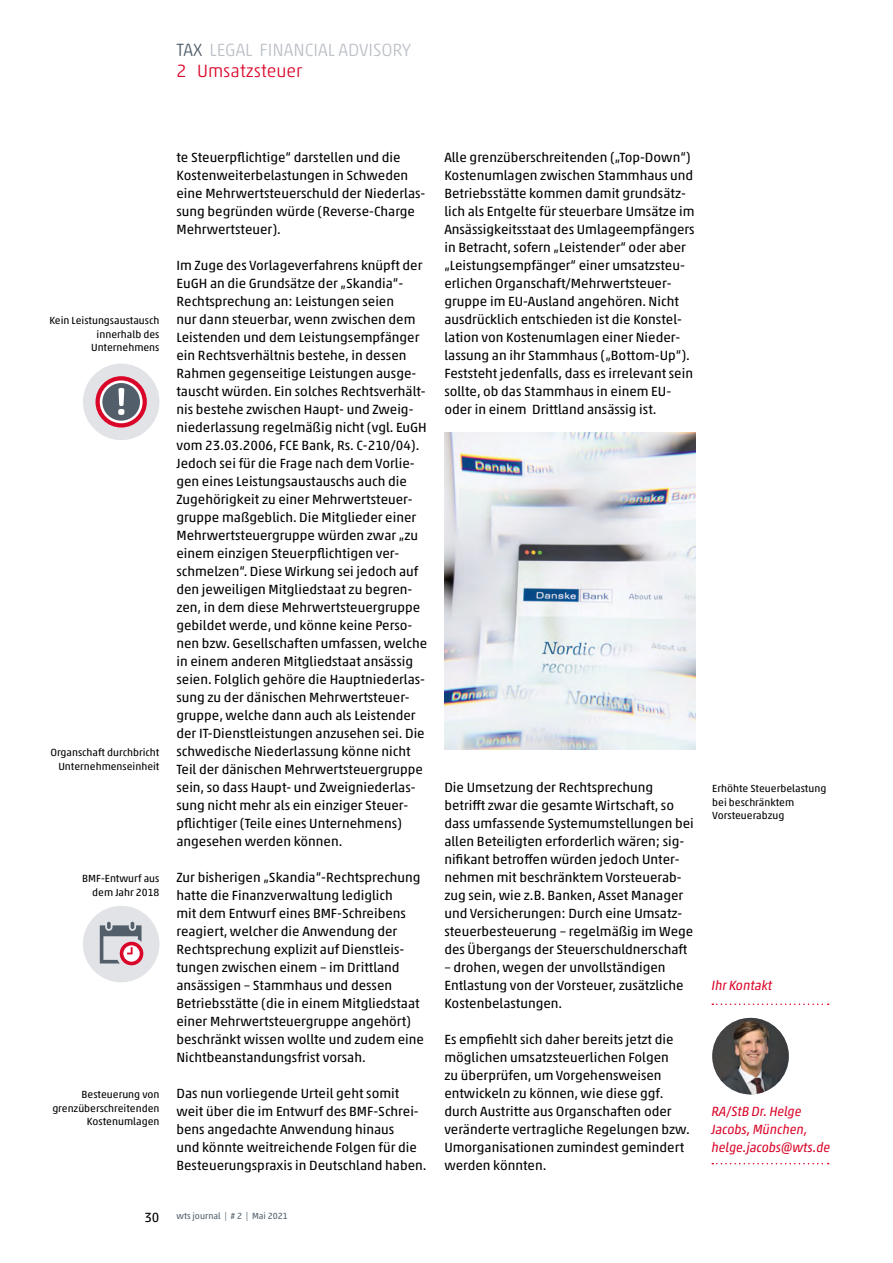
<style>
.page{position:relative;width:893px;height:1263px;background:#fff}
.page>*{position:absolute;margin:0;border:0;box-sizing:border-box;transform-origin:0 0}
.TAX_LEGAL_CONSULTING{font:300 18px "Akko Rounded Pro";color:#bcc1c8}
.Seitenheadline_rot{font:300 18px "Akko Rounded Pro";color:#da0629}
.Fließtext{font:13.5px/18px "Akko Pro";color:#000}
.Kontakt{font:italic 13.5px "Akko Pro";letter-spacing:-.01em;color:#da0629}
.Marginalie_rechtsbue{font:10.5px/13.5px "Akko Pro";color:#000;text-align:right}
.t1{font:9px "Akko Pro";color:#525f6b}
.s1{color:#525f6b}
</style>
<div class="page">
<img style="left:444px;top:432px;width:251px;height:317px">
<img style="left:712px;top:1018px;width:77px;height:76px;border-radius:38px">
<svg style="left:712px;top:1003px;width:117px;height:2px"></svg>
<svg style="left:712px;top:1163px;width:117px;height:1px"></svg>
<div style="left:83px;top:906px;width:76px;height:76px;background:#e1e3e7;border-radius:50%"></div>
<div style="left:120px;top:942px;width:23px;height:23px;background:#da0629;border-radius:50%"></div>
<svg style="left:100px;top:922px;width:42px;height:41px"></svg>
<div style="left:83px;top:364px;width:76px;height:76px;background:#e1e3e7;border-radius:50%"></div>
<svg style="left:96px;top:376px;width:51px;height:51px"></svg>
<svg style="left:100px;top:380px;width:43px;height:43px"></svg>
<div style="left:102px;top:383px;width:38px;height:38px;background:#525f6b;border-radius:50%"></div>
<svg style="left:118px;top:388px;width:6px;height:27px"></svg>
<p class="TAX_LEGAL_CONSULTING" style="left:176px;top:39px;width:236px"><span class="s1">TAX</span> LEGAL FINANCIAL ADVISORY</p>
<p class="Seitenheadline_rot" style="left:176px;top:60px;width:127px">2 Umsatzsteuer</p>
<p class="Marginalie_rechtsbue" style="left:49px;top:314px;width:112px">Kein Leistungsaustausch innerhalb des<br>Unternehmens</p>
<p class="Marginalie_rechtsbue" style="left:50px;top:746px;width:111px">Organschaft durchbricht<br>Unternehmenseinheit</p>
<p class="Marginalie_rechtsbue" style="left:82px;top:872px;width:79px">BMF-Entwurf aus dem Jahr 2018</p>
<p class="Marginalie_rechtsbue" style="left:52px;top:1088px;width:109px">Besteuerung von grenzüberschreitenden<br>Kostenumlagen</p>
<p class="Fließtext" style="left:176px;top:148px;width:250px">te Steuerpflichtige“ darstellen und die Kostenweiterbelastungen in Schweden eine Mehrwertsteuerschuld der Niederlas&shy;sung begründen würde (Reverse-Charge Mehrwertsteuer).</p>
<p class="Fließtext" style="left:176px;top:256px;width:252px">Im Zuge des Vorlageverfahrens knüpft der EuGH an die Grundsätze der „Skandia“- Rechtsprechung an: Leistungen seien<br>nur dann steuerbar, wenn zwischen dem Leistenden und dem Leistungsempfänger ein Rechtsverhältnis bestehe, in dessen Rahmen gegenseitige Leistungen ausge&shy;tauscht würden. Ein solches Rechtsverhält&shy;nis bestehe zwischen Haupt- und Zweig&shy;niederlassung regelmäßig nicht (vgl. EuGH vom 23.03.2006, FCE Bank, Rs. C‑210/04).<br>Jedoch sei für die Frage nach dem Vorlie&shy;gen eines Leistungsaustauschs auch die Zugehörigkeit zu einer Mehrwertsteuer&shy;gruppe maßgeblich. Die Mitglieder einer Mehrwertsteuergruppe würden zwar „zu einem einzigen Steuerpflichtigen ver&shy;schmelzen“. Diese Wirkung sei jedoch auf den jeweiligen Mitgliedstaat zu begren&shy;zen, in dem diese Mehrwertsteuergruppe gebildet werde, und könne keine Perso&shy;nen bzw. Gesellschaften umfassen, welche in einem anderen Mitgliedstaat ansässig seien. Folglich gehöre die Hauptniederlas&shy;sung zu der dänischen Mehrwertsteuer&shy;gruppe, welche dann auch als Leistender der IT-Dienstleistungen anzusehen sei. Die schwedische Niederlassung könne nicht Teil der dänischen Mehrwertsteuergruppe sein, so dass Haupt- und Zweigniederlas&shy;sung nicht mehr als ein einziger Steuer&shy;pflichtiger (Teile eines Unternehmens) angesehen werden können.</p>
<p class="Fließtext" style="left:176px;top:868px;width:249px">Zur bisherigen „Skandia“-Rechtsprechung hatte die Finanzverwaltung lediglich<br>mit dem Entwurf eines BMF-Schreibens reagiert, welcher die Anwendung der Rechtsprechung explizit auf Dienstleis&shy;tungen zwischen einem – im Drittland ansässigen – Stammhaus und dessen Betriebsstätte (die in einem Mitgliedstaat einer Mehrwertsteuergruppe angehört) beschränkt wissen wollte und zudem eine Nichtbeanstandungsfrist vorsah.</p>
<p class="Fließtext" style="left:176px;top:1084px;width:252px">Das nun vorliegende Urteil geht somit weit über die im Entwurf des BMF-Schrei&shy;bens angedachte Anwendung hinaus<br>und könnte weitreichende Folgen für die Besteuerungspraxis in Deutschland haben.</p>
<p class="Fließtext" style="left:144px;top:1208px;width:17px">30</p>
<p class="t1" style="left:176px;top:1210px;width:113px">wts journal | # 2 | Mai 2021</p>
<p class="Fließtext" style="left:444px;top:148px;width:252px">Alle grenzüberschreitenden („Top-Down“)<br>Kostenumlagen zwischen Stammhaus und Betriebsstätte kommen damit grundsätz&shy;lich als Entgelte für steuerbare Umsätze im Ansässigkeitsstaat des Umlageempfängers in Betracht, sofern „Leistender“ oder aber „Leistungsempfänger“ einer umsatzsteu&shy;erlichen Organschaft/Mehrwertsteuer&shy;gruppe im EU-Ausland angehören. Nicht ausdrücklich entschieden ist die Konstel&shy;lation von Kostenumlagen einer Nieder&shy;lassung an ihr Stammhaus („Bottom-Up“).<br>Feststeht jedenfalls, dass es irrelevant sein sollte, ob das Stammhaus in einem EU&shy;oder in einem Drittland ansässig ist.</p>
<p class="Fließtext" style="left:444px;top:778px;width:251px">Die Umsetzung der Rechtsprechung betrifft zwar die gesamte Wirtschaft, so dass umfassende Systemumstellungen bei allen Beteiligten erforderlich wären; sig&shy;nifikant betroffen würden jedoch Unter&shy;nehmen mit beschränktem Vorsteuerab&shy;zug sein, wie z.B. Banken, Asset Manager und Versicherungen: Durch eine Umsatz&shy;steuerbesteuerung – regelmäßig im Wege des Übergangs der Steuerschuldnerschaft</p>
<p class="Fließtext" style="left:444px;top:958px;width:241px">– drohen, wegen der unvollständigen<br>Entlastung von der Vorsteuer, zusätzliche<br>Kostenbelastungen.</p>
<p class="Fließtext" style="left:444px;top:1030px;width:247px">Es empfiehlt sich daher bereits jetzt die möglichen umsatzsteuerlichen Folgen<br>zu überprüfen, um Vorgehensweisen entwickeln zu können, wie diese ggf. durch Austritte aus Organschaften oder veränderte vertragliche Regelungen bzw.<br>Umorganisationen zumindest gemindert werden könnten.</p>
<p class="Marginalie_rechtsbue" style="left:712px;top:782px;width:116px;text-align:left">Erhöhte Steuerbelastung bei beschränktem<br>Vorsteuerabzug</p>
<p class="Kontakt" style="left:711px;top:977px;width:62px">Ihr Kontakt</p>
<p class="Kontakt" style="left:711px;top:1103px;width:92px">RA/StB Dr. Helge</p>
<p class="Kontakt" style="left:711px;top:1121px;width:97px">Jacobs, München,</p>
<p class="Kontakt" style="left:711px;top:1139px;width:120px">helge.jacobs@wts.de</p>
</div>
